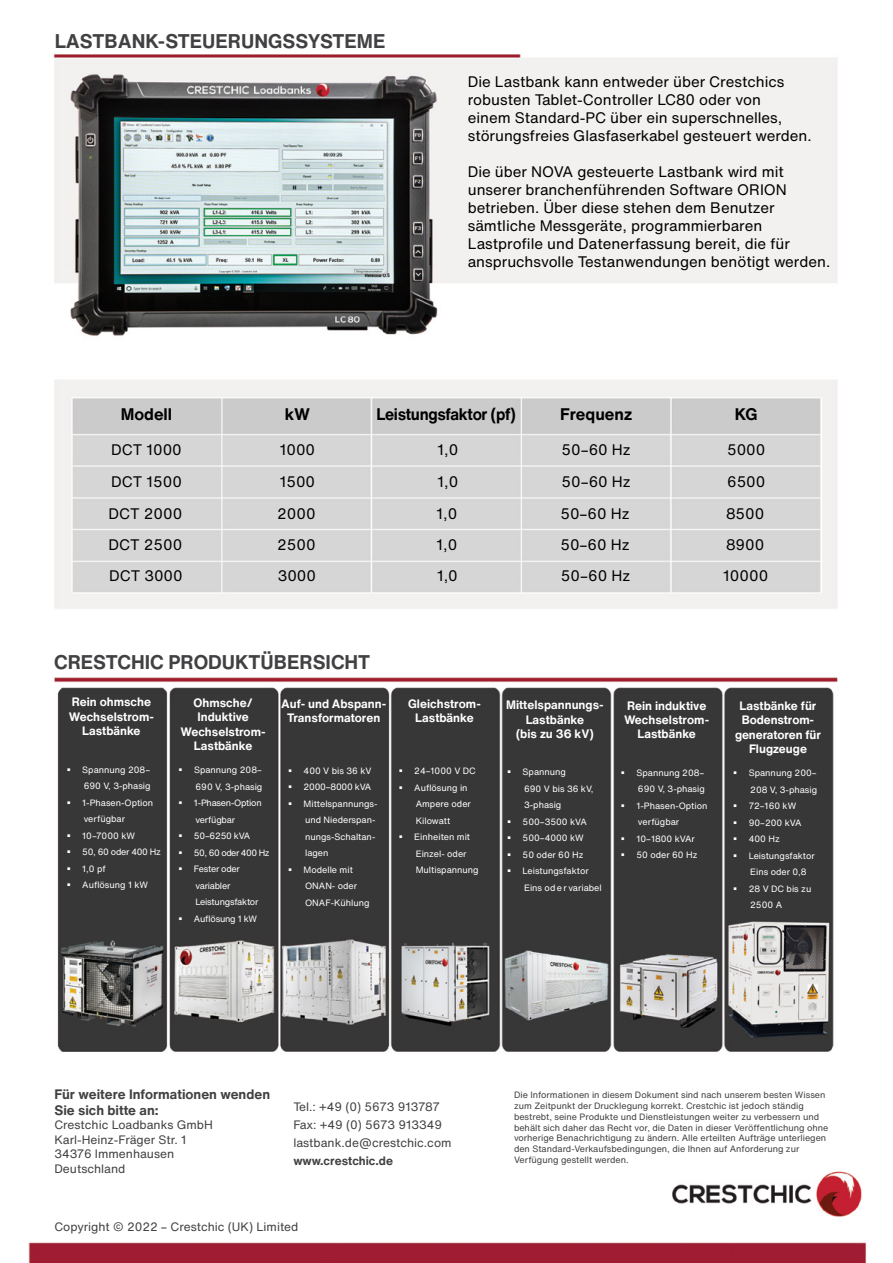
<style>
.page{position:relative;width:893px;height:1263px;background:#fff}
.page>*{position:absolute;margin:0;border:0;box-sizing:border-box;transform-origin:0 0}
.t1{font:700 19.5px "Helvetica Now Text";color:#414042}
.t2{font:700 16.5px "Helvetica Now Text";letter-spacing:-.02em;color:#000;scale:.95 1}
.t3{font:700 16.5px "Helvetica Now Text";letter-spacing:-.02em;color:#000}
.t4{font:700 16.5px "Helvetica Now Text";color:#000}
.t5{font:15px/18px "Helvetica Now Text";color:#000}
.t6{font:700 13.5px/16.2px "Helvetica Now Text";color:#414042}
.t7{font:700 12px/14.4px "Helvetica Now Text";color:#fff;text-align:center}
.t8{font:12px/14.4px "Helvetica Now Text";color:#414042}
.t9{font:700 12px "Helvetica Now Text";color:#414042}
.t10{font:9px/16.5px "Helvetica Now Text";color:#fff}
.t11{font:9px/10.8px "Helvetica Now Text";color:#414042}
.t12{font:9px/16.5px "Helvetica Now Text";letter-spacing:-.025em;color:#fff}
</style>
<div class="page">
<img style="left:28px;top:54px;width:839px;height:1209px">
<h1 class="t1" style="left:55px;top:26px;width:332px">LASTBANK-STEUERUNGSSYSTEME</h1>
<h3 class="t5" style="left:468px;top:72px;width:345px">Die Lastbank kann entweder über Crestchics robusten Tablet-Controller LC80 oder von<br>einem Standard-PC über ein superschnelles, störungsfreies Glasfaserkabel gesteuert werden.</h3>
<p class="t5" style="left:468px;top:162px;width:364px">Die über NOVA gesteuerte Lastbank wird mit unserer branchenführenden Software ORION betrieben. Über diese stehen dem Benutzer sämtliche Messgeräte, programmierbaren Lastprofile und Datenerfassung bereit, die für anspruchsvolle Testanwendungen benötigt werden.</p>
<h2 class="t3" style="left:121px;top:402px;width:53px">Modell</h2>
<h2 class="t3" style="left:285px;top:402px;width:27px">kW</h2>
<h2 class="t2" style="left:376px;top:402px;width:148px">Leistungsfaktor (pf)</h2>
<h2 class="t4" style="left:560px;top:402px;width:73px">Frequenz</h2>
<h2 class="t3" style="left:735px;top:402px;width:24px">KG</h2>
<h3 class="t5" style="left:111px;top:440px;width:72px">DCT 1000</h3>
<h3 class="t5" style="left:280px;top:440px;width:37px">1000</h3>
<h3 class="t5" style="left:438px;top:440px;width:22px">1,0</h3>
<h3 class="t5" style="left:561px;top:440px;width:71px">50–60 Hz</h3>
<h3 class="t5" style="left:727px;top:440px;width:40px">5000</h3>
<h3 class="t5" style="left:111px;top:472px;width:72px">DCT 1500</h3>
<h3 class="t5" style="left:280px;top:472px;width:37px">1500</h3>
<h3 class="t5" style="left:438px;top:472px;width:22px">1,0</h3>
<h3 class="t5" style="left:561px;top:472px;width:71px">50–60 Hz</h3>
<h3 class="t5" style="left:727px;top:472px;width:40px">6500</h3>
<h3 class="t5" style="left:109px;top:505px;width:75px">DCT 2000</h3>
<h3 class="t5" style="left:277px;top:505px;width:40px">2000</h3>
<h3 class="t5" style="left:436px;top:505px;width:22px">1,0</h3>
<h3 class="t5" style="left:560px;top:505px;width:71px">50–60 Hz</h3>
<h3 class="t5" style="left:726px;top:505px;width:40px">8500</h3>
<h3 class="t5" style="left:109px;top:535px;width:75px">DCT 2500</h3>
<h3 class="t5" style="left:277px;top:535px;width:40px">2500</h3>
<h3 class="t5" style="left:436px;top:535px;width:22px">1,0</h3>
<h3 class="t5" style="left:560px;top:535px;width:71px">50–60 Hz</h3>
<h3 class="t5" style="left:726px;top:535px;width:40px">8900</h3>
<h3 class="t5" style="left:109px;top:566px;width:75px">DCT 3000</h3>
<h3 class="t5" style="left:278px;top:566px;width:40px">3000</h3>
<h3 class="t5" style="left:437px;top:566px;width:22px">1,0</h3>
<h3 class="t5" style="left:561px;top:566px;width:71px">50–60 Hz</h3>
<h3 class="t5" style="left:723px;top:566px;width:47px">10000</h3>
<h1 class="t1" style="left:54px;top:647px;width:318px">CRESTCHIC PRODUKTÜBERSICHT</h1>
<h3 class="t7" style="left:69px;top:694px;width:87px">Rein ohmsche<br>Wechselstrom-<br>Lastbänke</h3>
<p class="t10" style="left:82px;top:761px;width:80px">Spannung 208–<br>690 V, 3-phasig<br>1-Phasen-Option verfügbar<br>10–7000 kW<br>50, 60 oder 400 Hz<br>1,0 pf<br>Auflösung 1 kW</p>
<h3 class="t7" style="left:181px;top:695px;width:87px">Ohmsche/<br>Induktive<br>Wechselstrom-<br>Lastbänke</h3>
<p class="t12" style="left:194px;top:761px;width:77px">Spannung 208–<br>690 V, 3-phasig<br>1-Phasen-Option verfügbar<br>50–6250 kVA<br>50, 60 oder 400 Hz<br>Fester oder variabler<br>Leistungsfaktor<br>Auflösung 1 kW</p>
<h3 class="t7" style="left:281px;top:696px;width:107px">Auf- und Abspann-<br>Transformatoren</h3>
<p class="t10" style="left:304px;top:762px;width:75px">400 V bis 36 kV<br>2000–8000 kVA<br>Mittelspannungs&shy;und Niederspan&shy;nungs-Schaltan&shy;lagen<br>Modelle mit<br>ONAN- oder<br>ONAF-Kühlung</p>
<h3 class="t7" style="left:408px;top:696px;width:74px">Gleichstrom-<br>Lastbänke</h3>
<p class="t10" style="left:414px;top:763px;width:66px">24–1000 V DC<br>Auflösung in<br>Ampere oder<br>Kilowatt<br>Einheiten mit<br>Einzel- oder<br>Multispannung</p>
<h3 class="t7" style="left:506px;top:697px;width:99px">Mittelspannungs-<br>Lastbänke<br>(bis zu 36 kV)</h3>
<p class="t10" style="left:523px;top:764px;width:81px">Spannung<br>690 V bis 36 kV,<br>3-phasig<br>500–3500 kVA<br>500–4000 kW<br>50 oder 60 Hz<br>Leistungsfaktor<br>Eins od e r variabel</p>
<h3 class="t7" style="left:624px;top:698px;width:87px">Rein induktive<br>Wechselstrom-<br>Lastbänke</h3>
<p class="t10" style="left:636px;top:764px;width:72px">Spannung 208–<br>690 V, 3-phasig<br>1-Phasen-Option verfügbar<br>10–1800 kVAr<br>50 oder 60 Hz</p>
<h3 class="t7" style="left:735px;top:698px;width:87px">Lastbänke für<br>Bodenstrom&shy;generatoren für<br>Flugzeuge</h3>
<p class="t10" style="left:749px;top:764px;width:70px">Spannung 200–<br>208 V, 3-phasig<br>72–160 kW<br>90–200 kVA<br>400 Hz<br>Leistungsfaktor<br>Eins oder 0,8<br>28 V DC bis zu<br>2500 A</p>
<h3 class="t6" style="left:54px;top:1085px;width:217px">Für weitere Informationen wenden<br>Sie sich bitte an:</h3>
<h3 class="t8" style="left:54px;top:1117px;width:160px">Crestchic Loadbanks GmbH<br>Karl-Heinz-Fräger Str. 1<br>34376 Immenhausen<br>Deutschland</h3>
<h3 class="t8" style="left:293px;top:1097px;width:160px;line-height:18px">Tel.: +49 (0) 5673 913787<br>Fax: +49 (0) 5673 913349 lastbank.de@crestchic.com</h3>
<h3 class="t9" style="left:293px;top:1151px;width:101px">www.crestchic.de</h3>
<h3 class="t8" style="left:54px;top:1219px;width:246px">Copyright © 2022 – Crestchic (UK) Limited</h3>
<p class="t11" style="left:514px;top:1089px;width:316px">Die Informationen in diesem Dokument sind nach unserem besten Wissen zum Zeitpunkt der Drucklegung korrekt. Crestchic ist jedoch ständig bestrebt, seine Produkte und Dienstleistungen weiter zu verbessern und behält sich daher das Recht vor, die Daten in dieser Veröffentlichung ohne vorherige Benachrichtigung zu ändern. Alle erteilten Aufträge unterliegen den Standard-Verkaufsbedingungen, die Ihnen auf Anforderung zur Verfügung gestellt werden.</p>
</div>
